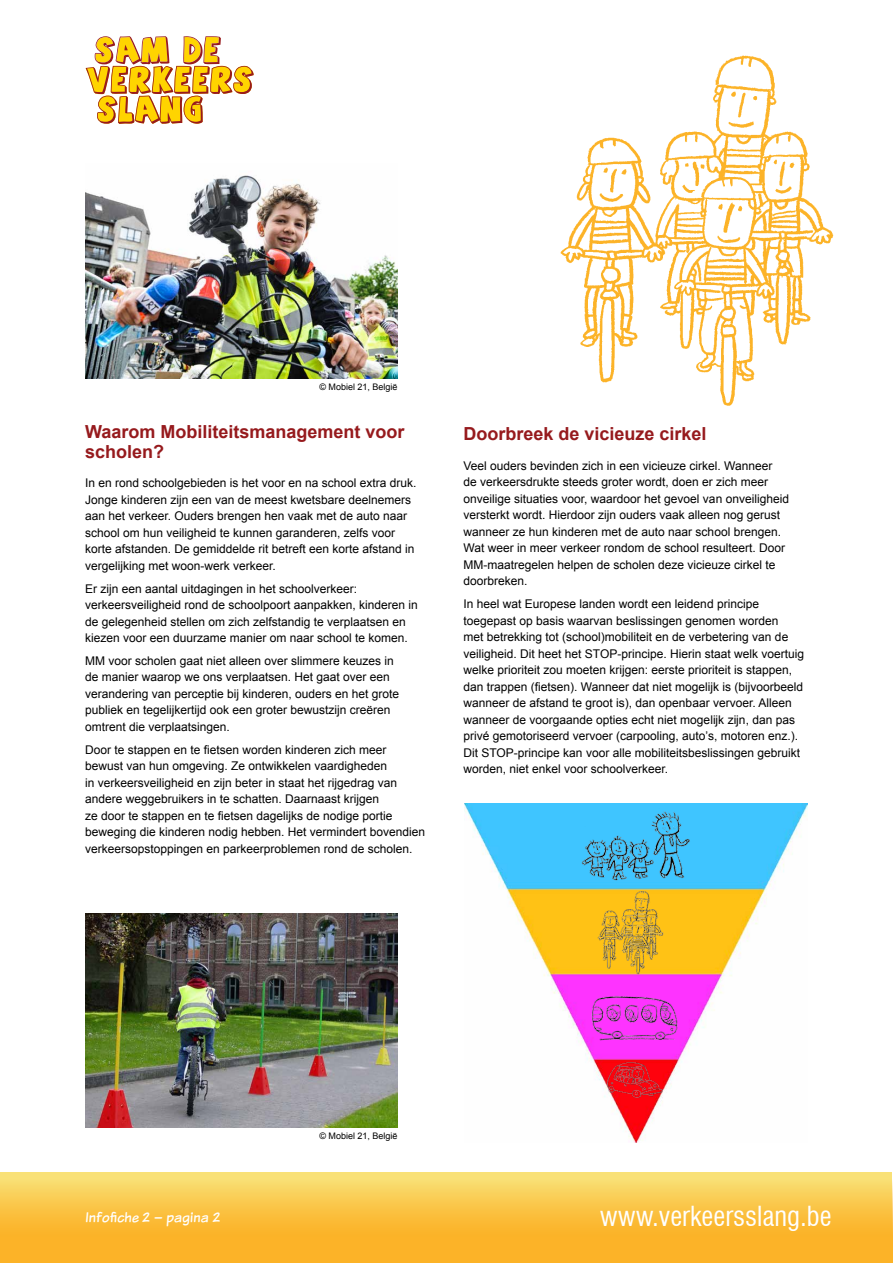
<style>
.page{position:relative;width:893px;height:1263px;background:#fff}
.page>*{position:absolute;margin:0;border:0;box-sizing:border-box;transform-origin:0 0}
.t1{font:condensed 27px "Swiss 721 BT";color:#fff}
.t2{font:700 18px/19.5px "Arial";color:#961a1d}
.t3{font:15px "Komika Text";color:#fff}
.t4{font:12px/16.5px "Arial";color:#000}
.t5{font:9px "Arial";color:#000}
</style>
<div class="page">
<svg style="left:0;top:1174px;width:893px;height:89px;background:#fac141"></svg>
<img style="left:85px;top:175px;width:313px;height:203px">
<img style="left:85px;top:913px;width:313px;height:215px">
<img style="left:464px;top:804px;width:343px;height:339px">
<img style="left:591px;top:983px;width:88px;height:62px">
<img style="left:607px;top:1061px;width:57px;height:37px">
<img style="left:598px;top:890px;width:66px;height:84px">
<img style="left:582px;top:808px;width:108px;height:77px">
<img style="left:560px;top:55px;width:274px;height:351px">
<svg style="left:86px;top:36px;width:168px;height:88px"></svg>
<p class="t5" style="left:319px;top:381px;width:80px">© Mobiel 21, België</p>
<h2 class="t2" style="left:85px;top:423px;width:321px">Waarom Mobiliteitsmanagement voor scholen?</h2>
<p class="t4" style="left:85px;top:475px;width:333px">In en rond schoolgebieden is het voor en na school extra druk.<br>Jonge kinderen zijn een van de meest kwetsbare deelnemers aan het verkeer. Ouders brengen hen vaak met de auto naar school om hun veiligheid te kunnen garanderen, zelfs voor korte afstanden. De gemiddelde rit betreft een korte afstand in vergelijking met woon-werk verkeer.</p>
<p class="t4" style="left:85px;top:580px;width:334px">Er zijn een aantal uitdagingen in het schoolverkeer: verkeersveiligheid rond de schoolpoort aanpakken, kinderen in de gelegenheid stellen om zich zelfstandig te verplaatsen en kiezen voor een duurzame manier om naar school te komen.</p>
<p class="t4" style="left:85px;top:652px;width:316px">MM voor scholen gaat niet alleen over slimmere keuzes in de manier waarop we ons verplaatsen. Het gaat over een verandering van perceptie bij kinderen, ouders en het grote publiek en tegelijkertijd ook een groter bewustzijn creëren omtrent die verplaatsingen.</p>
<p class="t4" style="left:85px;top:741px;width:342px">Door te stappen en te fietsen worden kinderen zich meer bewust van hun omgeving. Ze ontwikkelen vaardigheden<br>in verkeersveiligheid en zijn beter in staat het rijgedrag van andere weggebruikers in te schatten. Daarnaast krijgen<br>ze door te stappen en te fietsen dagelijks de nodige portie beweging die kinderen nodig hebben. Het vermindert bovendien verkeersopstoppingen en parkeerproblemen rond de scholen.</p>
<h2 class="t2" style="left:463px;top:425px;width:245px">Doorbreek de vicieuze cirkel</h2>
<p class="t4" style="left:463px;top:457px;width:327px">Veel ouders bevinden zich in een vicieuze cirkel. Wanneer<br>de verkeersdrukte steeds groter wordt, doen er zich meer onveilige situaties voor, waardoor het gevoel van onveiligheid versterkt wordt. Hierdoor zijn ouders vaak alleen nog gerust wanneer ze hun kinderen met de auto naar school brengen.<br>Wat weer in meer verkeer rondom de school resulteert. Door MM-maatregelen helpen de scholen deze vicieuze cirkel te doorbreken.</p>
<p class="t4" style="left:463px;top:596px;width:342px">In heel wat Europese landen wordt een leidend principe toegepast op basis waarvan beslissingen genomen worden<br>met betrekking tot (school)mobiliteit en de verbetering van de veiligheid. Dit heet het STOP-principe. Hierin staat welk voertuig welke prioriteit zou moeten krijgen: eerste prioriteit is stappen, dan trappen (fietsen). Wanneer dat niet mogelijk is (bijvoorbeeld wanneer de afstand te groot is), dan openbaar vervoer. Alleen wanneer de voorgaande opties echt niet mogelijk zijn, dan pas privé gemotoriseerd vervoer (carpooling, auto’s, motoren enz.).<br>Dit STOP-principe kan voor alle mobiliteitsbeslissingen gebruikt worden, niet enkel voor schoolverkeer.</p>
<p class="t3" style="left:85px;top:1207px;width:137px">Infofiche 2 – pagina 2</p>
<p class="t5" style="left:319px;top:1130px;width:80px">© Mobiel 21, België</p>
<h1 class="t1" style="left:600px;top:1200px;width:233px">www.verkeersslang.be</h1>
</div>
